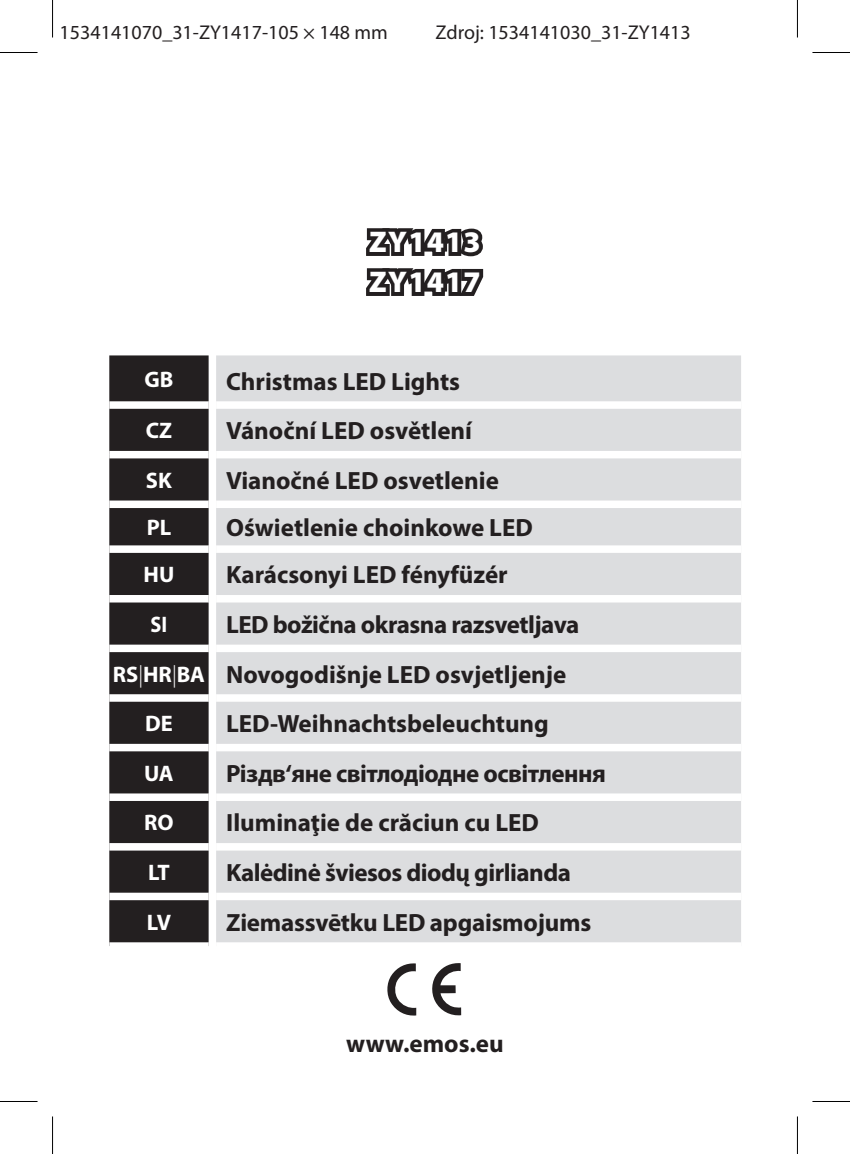
<style>
.page{position:relative;width:850px;height:1154px;background:#fff}
.page>*{position:absolute;margin:0;border:0;box-sizing:border-box;transform-origin:0 0}
.t1{font:900 30px/40px "Myriad Pro";letter-spacing:.04em;color:#fff}
.t2{font:700 25px/49.5px "Myriad Pro";color:#231f20}
.t3{font:700 25px "Myriad Pro";letter-spacing:-.02em;color:#231f20}
.t4{font:700 22.5px "Myriad Pro";color:#fff}
.t5{font:700 22.5px "Myriad Pro";color:#fff;scale:.9 1}
.t6{font:20px "Myriad Pro";color:#231f20}
.s1{font-size:22.5px;color:#fff}
.s2{font-weight:300;font-size:22.5px;color:#fff}
</style>
<div class="page">
<svg style="left:432px;top:963px;width:29px;height:53px"></svg>
<svg style="left:387px;top:963px;width:29px;height:53px"></svg>
<div style="left:109px;top:355px;width:99px;height:96px;background:#231f20"></div>
<div style="left:216px;top:355px;width:524px;height:587px;background:#dcdddf"></div>
<div style="left:109px;top:458px;width:99px;height:484px;background:#231f20"></div>
<div style="left:109px;top:401px;width:99px;height:8px;background:#fff"></div>
<div style="left:216px;top:401px;width:524px;height:8px;background:#fff"></div>
<div style="left:216px;top:451px;width:524px;height:7px;background:#fff"></div>
<div style="left:109px;top:500px;width:99px;height:8px;background:#fff"></div>
<div style="left:216px;top:500px;width:524px;height:8px;background:#fff"></div>
<div style="left:109px;top:545px;width:99px;height:8px;background:#fff"></div>
<div style="left:216px;top:545px;width:524px;height:8px;background:#fff"></div>
<div style="left:109px;top:595px;width:99px;height:7px;background:#fff"></div>
<div style="left:216px;top:595px;width:524px;height:7px;background:#fff"></div>
<div style="left:109px;top:645px;width:99px;height:7px;background:#fff"></div>
<div style="left:216px;top:645px;width:524px;height:7px;background:#fff"></div>
<div style="left:109px;top:694px;width:99px;height:8px;background:#fff"></div>
<div style="left:216px;top:694px;width:524px;height:8px;background:#fff"></div>
<div style="left:109px;top:744px;width:99px;height:7px;background:#fff"></div>
<div style="left:216px;top:744px;width:524px;height:7px;background:#fff"></div>
<div style="left:109px;top:793px;width:99px;height:8px;background:#fff"></div>
<div style="left:216px;top:793px;width:524px;height:8px;background:#fff"></div>
<div style="left:109px;top:843px;width:99px;height:7px;background:#fff"></div>
<div style="left:216px;top:843px;width:524px;height:7px;background:#fff"></div>
<div style="left:109px;top:893px;width:99px;height:7px;background:#fff"></div>
<div style="left:216px;top:893px;width:524px;height:7px;background:#fff"></div>
<svg style="left:366px;top:228px;width:118px;height:68px"></svg>
<hr style="left:0;top:52px;width:38px;height:1px;background:#000">
<hr style="left:812px;top:52px;width:37px;height:1px;background:#000">
<hr style="left:0;top:1101px;width:38px;height:1px;background:#000">
<hr style="left:812px;top:1101px;width:37px;height:1px;background:#000">
<hr style="left:52px;top:0;width:1px;height:38px;background:#000">
<hr style="left:52px;top:1116px;width:1px;height:38px;background:#000">
<hr style="left:796px;top:0;width:1px;height:38px;background:#000">
<hr style="left:796px;top:1116px;width:1px;height:38px;background:#000">
<p class="t6" style="left:60px;top:20px;width:329px">1534141070_31-ZY1417-105 × 148 mm</p>
<p class="t6" style="left:435px;top:20px;width:256px">Zdroj: 1534141030_31-ZY1413</p>
<p class="t1" style="left:369px;top:221px;width:113px">ZY1413<br>ZY1417</p>
<p class="t4" style="left:144px;top:365px;width:30px">GB</p>
<p class="t2" style="left:226px;top:356px;width:235px">Christmas LED Lights</p>
<p class="t4" style="left:146px;top:416px;width:28px">CZ</p>
<p class="t2" style="left:226px;top:405px;width:247px">Vánoční LED osvětlení</p>
<p class="t4" style="left:146px;top:466px;width:27px">SK</p>
<p class="t2" style="left:226px;top:455px;width:274px">Vianočné LED osvetlenie</p>
<p class="t4" style="left:147px;top:513px;width:26px">PL</p>
<p class="t2" style="left:226px;top:502px;width:308px">Oświetlenie choinkowe LED</p>
<p class="t4" style="left:143px;top:560px;width:32px">HU</p>
<p class="t2" style="left:226px;top:549px;width:283px">Karácsonyi LED fényfüzér</p>
<p class="t5" style="left:150px;top:610px;width:20px">SI</p>
<p class="t2" style="left:113px;top:599px;width:468px;text-indent:113px">LED božična okrasna razsvetljava<br><span class="s1">RS</span><span class="s2">|</span><span class="s1">HR</span><span class="s2">|</span><span class="s1">BA</span> Novogodišnje LED osvjetljenje</p>
<p class="t4" style="left:145px;top:709px;width:29px">DE</p>
<p class="t2" style="left:226px;top:698px;width:324px">LED-Weihnachtsbeleuchtung</p>
<p class="t4" style="left:144px;top:758px;width:31px">UA</p>
<p class="t3" style="left:226px;top:757px;width:381px">Різдв‘яне світлодіодне освітлення</p>
<p class="t4" style="left:144px;top:808px;width:31px">RO</p>
<p class="t2" style="left:226px;top:797px;width:314px">Iluminaţie de crăciun cu LED</p>
<p class="t4" style="left:148px;top:858px;width:23px">LT</p>
<p class="t3" style="left:226px;top:856px;width:346px">Kalėdinė šviesos diodų girlianda</p>
<p class="t4" style="left:147px;top:907px;width:26px">LV</p>
<p class="t2" style="left:226px;top:897px;width:366px">Ziemassvētku LED apgaismojums</p>
<p class="t2" style="left:346px;top:1018px;width:159px">www.emos.eu</p>
</div>
